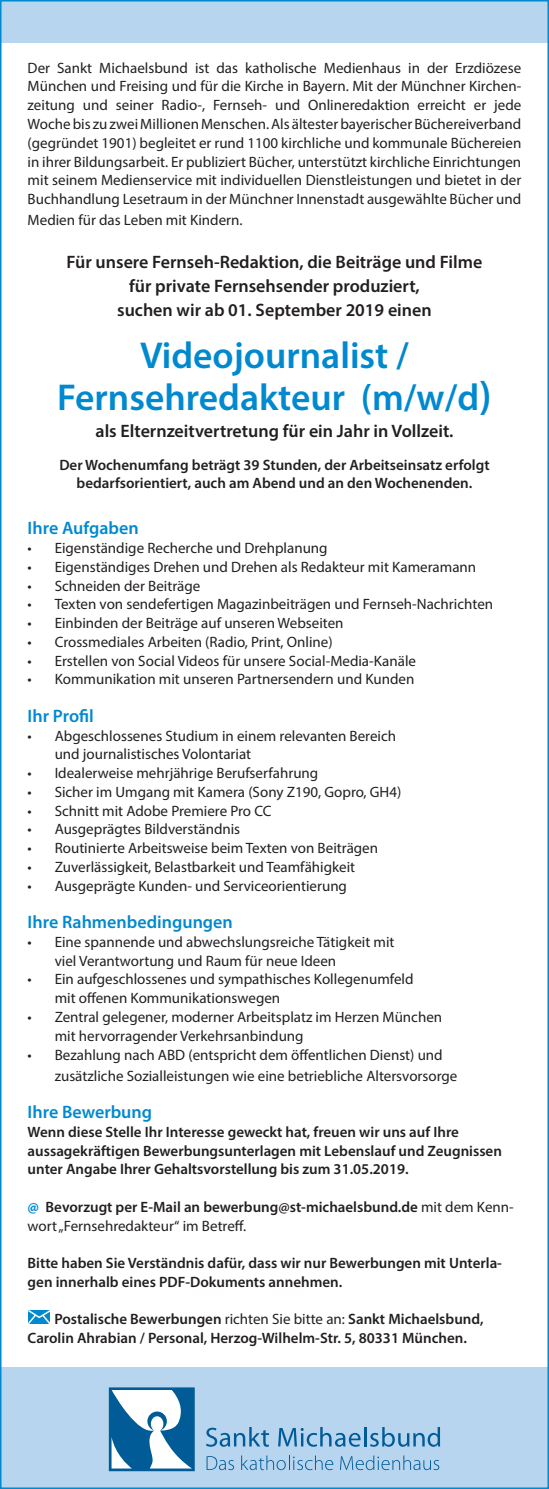
<style>
.page{position:relative;width:549px;height:1489px;background:#fff}
.page>*{position:absolute;margin:0;border:0;box-sizing:border-box;transform-origin:0 0}
.t1{font:600 37.5px/42px "Myriad Pro";color:#0089cf;text-align:center}
.t2{font:600 18px/24px "Myriad Pro";color:#231f20;text-align:center}
.t3{font:600 18px "Myriad Pro";color:#0089cf}
.t4{font:15px/18.8px "Myriad Pro";color:#231f20}
.t5{font:600 15px/18.8px "Myriad Pro";color:#231f20}
.s1{font-size:42px}
.s2{font-weight:700;color:#0089cf}
.s3{font-weight:400}
</style>
<div class="page">
<div style="left:0;top:0;width:549px;height:43px;background:#b7d5ef"></div>
<div style="left:0;top:1367px;width:549px;height:121px;background:#b7d5ef"></div>
<svg style="left:28px;top:1310px;width:22px;height:14px"></svg>
<svg style="left:206px;top:1427px;width:63px;height:19px"></svg>
<svg style="left:278px;top:1427px;width:82px;height:19px"></svg>
<hr style="left:364px;top:1426px;width:2px;height:20px;background:#005b97">
<svg style="left:370px;top:1427px;width:70px;height:19px"></svg>
<svg style="left:206px;top:1456px;width:28px;height:13px"></svg>
<svg style="left:241px;top:1455px;width:92px;height:14px"></svg>
<svg style="left:340px;top:1455px;width:99px;height:14px"></svg>
<svg style="left:109px;top:1387px;width:86px;height:83px;background:#6da1c3"></svg>
<p class="t4" style="left:28px;top:58px;width:495px;text-align:justify">Der Sankt Michaelsbund ist das katholische Medienhaus in der Erzdiözese München und Freising und für die Kirche in Bayern. Mit der Münchner Kirchen&shy;zeitung und seiner Radio-, Fernseh- und Onlineredaktion erreicht er jede Woche bis zu zwei Millionen Menschen. Als ältester bayerischer Büchereiverband (gegründet 1901) begleitet er rund 1100 kirchliche und kommunale Büchereien in ihrer Bildungsarbeit. Er publiziert Bücher, unterstützt kirchliche Einrichtungen mit seinem Medienservice mit individuellen Dienstleistungen und bietet in der Buchhandlung Lesetraum in der Münchner Innenstadt ausgewählte Bücher und</p>
<p class="t4" style="left:28px;top:210px;width:216px">Medien für das Leben mit Kindern.</p>
<p class="t2" style="left:67px;top:249px;width:417px">Für unsere Fernseh-Redaktion, die Beiträge und Filme für private Fernsehsender produziert,<br>suchen wir ab 01. September 2019 einen</p>
<h1 class="t1" style="left:57px;top:334px;width:436px">Videojournalist /<br>Fernsehredakteur (m/w/d<span class="s1">)</span></h1>
<p class="t2" style="left:95px;top:419px;width:359px">als Elternzeitvertretung für ein Jahr in Vollzeit.</p>
<p class="t5" style="left:59px;top:455px;width:431px;text-align:center">Der Wochenumfang beträgt 39 Stunden, der Arbeitseinsatz erfolgt bedarfsorientiert, auch am Abend und an den Wochenenden.</p>
<p class="t3" style="left:28px;top:516px;width:112px">Ihre Aufgaben</p>
<p class="t4" style="left:28px;top:538px;width:301px">• Eigenständige Recherche und Drehplanung</p>
<p class="t4" style="left:28px;top:557px;width:450px">• Eigenständiges Drehen und Drehen als Redakteur mit Kameramann</p>
<p class="t4" style="left:28px;top:576px;width:174px">• Schneiden der Beiträge</p>
<p class="t4" style="left:28px;top:594px;width:467px">• Texten von sendefertigen Magazinbeiträgen und Fernseh-Nachrichten</p>
<p class="t4" style="left:28px;top:613px;width:317px">• Einbinden der Beiträge auf unseren Webseiten</p>
<p class="t4" style="left:28px;top:632px;width:306px">• Crossmediales Arbeiten (Radio, Print, Online)</p>
<p class="t4" style="left:28px;top:651px;width:390px">• Erstellen von Social Videos für unsere Social-Media-Kanäle</p>
<p class="t4" style="left:28px;top:669px;width:388px">• Kommunikation mit unseren Partnersendern und Kunden</p>
<p class="t3" style="left:28px;top:704px;width:68px">Ihr Profil</p>
<p class="t4" style="left:55px;top:726px;width:343px;text-indent:-27px">• Abgeschlossenes Studium in einem relevanten Bereich und journalistisches Volontariat</p>
<p class="t4" style="left:28px;top:763px;width:292px">• Idealerweise mehrjährige Berufserfahrung</p>
<p class="t4" style="left:28px;top:782px;width:375px">• Sicher im Umgang mit Kamera (Sony Z190, Gopro, GH4)</p>
<p class="t4" style="left:28px;top:801px;width:245px">• Schnitt mit Adobe Premiere Pro CC</p>
<p class="t4" style="left:28px;top:819px;width:214px">• Ausgeprägtes Bildverständnis</p>
<p class="t4" style="left:28px;top:838px;width:352px">• Routinierte Arbeitsweise beim Texten von Beiträgen</p>
<p class="t4" style="left:28px;top:857px;width:329px">• Zuverlässigkeit, Belastbarkeit und Teamfähigkeit</p>
<p class="t4" style="left:28px;top:876px;width:321px">• Ausgeprägte Kunden- und Serviceorientierung</p>
<p class="t3" style="left:28px;top:910px;width:207px">Ihre Rahmenbedingungen</p>
<p class="t4" style="left:55px;top:932px;width:341px;text-indent:-27px">• Eine spannende und abwechslungsreiche Tätigkeit mit viel Verantwortung und Raum für neue Ideen</p>
<p class="t4" style="left:55px;top:969px;width:360px;text-indent:-27px">• Ein aufgeschlossenes und sympathisches Kollegenumfeld mit offenen Kommunikationswegen</p>
<p class="t4" style="left:55px;top:1007px;width:389px;text-indent:-27px">• Zentral gelegener, moderner Arbeitsplatz im Herzen München mit hervorragender Verkehrsanbindung</p>
<p class="t4" style="left:55px;top:1043px;width:404px;line-height:21px;text-indent:-27px">• Bezahlung nach ABD (entspricht dem öffentlichen Dienst) und zusätzliche Sozialleistungen wie eine betriebliche Altersvorsorge</p>
<p class="t3" style="left:28px;top:1100px;width:126px">Ihre Bewerbung</p>
<p class="t5" style="left:28px;top:1121px;width:475px">Wenn diese Stelle Ihr Interesse geweckt hat, freuen wir uns auf Ihre aussagekräftigen Bewerbungsunterlagen mit Lebenslauf und Zeugnissen unter Angabe Ihrer Gehaltsvorstellung bis zum 31.05.2019.</p>
<p class="t5" style="left:28px;top:1196px;width:487px"><span class="s2">@</span> Bevorzugt per E-Mail an bewerbung@st-michaelsbund.de <span class="s3">mit dem Kenn&shy;wort „Fernsehredakteur“ im Betreff.</span></p>
<p class="t5" style="left:28px;top:1253px;width:475px">Bitte haben Sie Verständnis dafür, dass wir nur Bewerbungen mit Unterla&shy;gen innerhalb eines PDF-Dokuments annehmen.</p>
<p class="t5" style="left:28px;top:1309px;width:457px;text-indent:27px">Postalische Bewerbungen <span class="s3">richten Sie bitte an:</span> Sankt Michaelsbund,<br>Carolin Ahrabian / Personal, Herzog-Wilhelm-Str. 5, 80331 München.</p>
</div>
